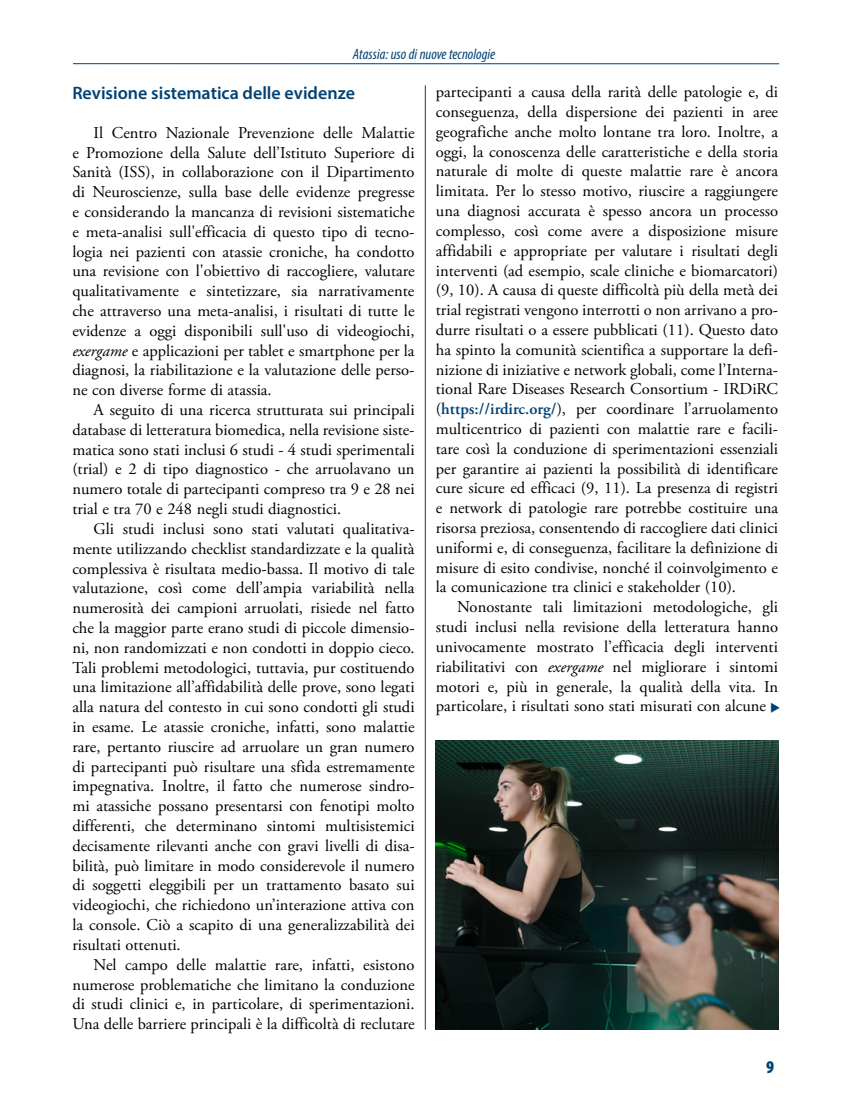
<style>
.page{position:relative;width:851px;height:1106px;background:#fff}
.page>*{position:absolute;margin:0;border:0;box-sizing:border-box;transform-origin:0 0}
.t1{font:600 18px "Myriad Pro";color:#004274}
.t2{font:900 condensed 18px "Myriad Pro";color:#004274}
.t3{font:16.5px/19.8px "Adobe Garamond Pro";color:#000;text-align:justify}
.t4{font:italic condensed 15px "Myriad Pro";color:#004274}
.s1{font-style:italic}
.s2{font-weight:600;color:#004274}
.s3{color:#004274}
</style>
<div class="page">
<hr style="left:425px;top:85px;width:1px;height:944px;background:#004274">
<img style="left:436px;top:740px;width:342px;height:289px">
<hr style="left:73px;top:63px;width:706px;height:1px;background:#004274">
<p class="t4" style="left:353px;top:45px;width:144px">Atassia: uso di nuove tecnologie</p>
<p class="t1" style="left:72px;top:81px;width:284px">Revisione sistematica delle evidenze</p>
<p class="t3" style="left:72px;top:123px;width:344px;text-indent:21px">Il Centro Nazionale Prevenzione delle Malattie e Promozione della Salute dell’Istituto Superiore di Sanità (ISS), in collaborazione con il Dipartimento di Neuroscienze, sulla base delle evidenze pregresse e considerando la mancanza di revisioni sistematiche e meta-analisi sull'efficacia di questo tipo di tecno&shy;logia nei pazienti con atassie croniche, ha condotto una revisione con l'obiettivo di raccogliere, valutare qualitativamente e sintetizzare, sia narrativamente che attraverso una meta-analisi, i risultati di tutte le evidenze a oggi disponibili sull'uso di videogiochi, <span class="s1">exergame</span> e applicazioni per tablet e smartphone per la diagnosi, la riabilitazione e la valutazione delle perso&shy;ne con diverse forme di atassia.</p>
<p class="t3" style="left:72px;top:400px;width:344px;text-indent:21px">A seguito di una ricerca strutturata sui principali database di letteratura biomedica, nella revisione siste&shy;matica sono stati inclusi 6 studi - 4 studi sperimentali (trial) e 2 di tipo diagnostico - che arruolavano un numero totale di partecipanti compreso tra 9 e 28 nei trial e tra 70 e 248 negli studi diagnostici.</p>
<p class="t3" style="left:72px;top:519px;width:344px;text-indent:21px">Gli studi inclusi sono stati valutati qualitativa&shy;mente utilizzando checklist standardizzate e la qualità complessiva è risultata medio-bassa. Il motivo di tale valutazione, così come dell’ampia variabilità nella numerosità dei campioni arruolati, risiede nel fatto che la maggior parte erano studi di piccole dimensio&shy;ni, non randomizzati e non condotti in doppio cieco.<br>Tali problemi metodologici, tuttavia, pur costituendo una limitazione all’affidabilità delle prove, sono legati alla natura del contesto in cui sono condotti gli studi in esame. Le atassie croniche, infatti, sono malattie rare, pertanto riuscire ad arruolare un gran numero di partecipanti può risultare una sfida estremamente impegnativa. Inoltre, il fatto che numerose sindro&shy;mi atassiche possano presentarsi con fenotipi molto differenti, che determinano sintomi multisistemici decisamente rilevanti anche con gravi livelli di disa&shy;bilità, può limitare in modo considerevole il numero di soggetti eleggibili per un trattamento basato sui videogiochi, che richiedono un’interazione attiva con la console. Ciò a scapito di una generalizzabilità dei risultati ottenuti.</p>
<p class="t3" style="left:72px;top:955px;width:344px;text-indent:21px">Nel campo delle malattie rare, infatti, esistono numerose problematiche che limitano la conduzione di studi clinici e, in particolare, di sperimentazioni.<br>Una delle barriere principali è la difficoltà di reclutare</p>
<p class="t3" style="left:436px;top:83px;width:344px">partecipanti a causa della rarità delle patologie e, di conseguenza, della dispersione dei pazienti in aree geografiche anche molto lontane tra loro. Inoltre, a oggi, la conoscenza delle caratteristiche e della storia naturale di molte di queste malattie rare è ancora limitata. Per lo stesso motivo, riuscire a raggiungere una diagnosi accurata è spesso ancora un processo complesso, così come avere a disposizione misure affidabili e appropriate per valutare i risultati degli interventi (ad esempio, scale cliniche e biomarcatori) (9, 10). A causa di queste difficoltà più della metà dei trial registrati vengono interrotti o non arrivano a pro&shy;durre risultati o a essere pubblicati (11). Questo dato ha spinto la comunità scientifica a supportare la defi&shy;nizione di iniziative e network globali, come l’Interna&shy;tional Rare Diseases Research Consortium - IRDiRC (<span class="s2">https://irdirc.org/</span>), per coordinare l’arruolamento multicentrico di pazienti con malattie rare e facili&shy;tare così la conduzione di sperimentazioni essenziali per garantire ai pazienti la possibilità di identificare cure sicure ed efficaci (9, 11). La presenza di registri e network di patologie rare potrebbe costituire una risorsa preziosa, consentendo di raccogliere dati clinici uniformi e, di conseguenza, facilitare la definizione di misure di esito condivise, nonché il coinvolgimento e la comunicazione tra clinici e stakeholder (10).</p>
<p class="t3" style="left:436px;top:597px;width:346px;text-align:left;text-indent:21px">Nonostante tali limitazioni metodologiche, gli studi inclusi nella revisione della letteratura hanno univocamente mostrato l’efficacia degli interventi riabilitativi con <span class="s1">exergame</span> nel migliorare i sintomi motori e, più in generale, la qualità della vita. In particolare, i risultati sono stati misurati con alcune <span class="s3">◆</span></p>
<p class="t2" style="left:766px;top:1056px;width:9px">9</p>
</div>
